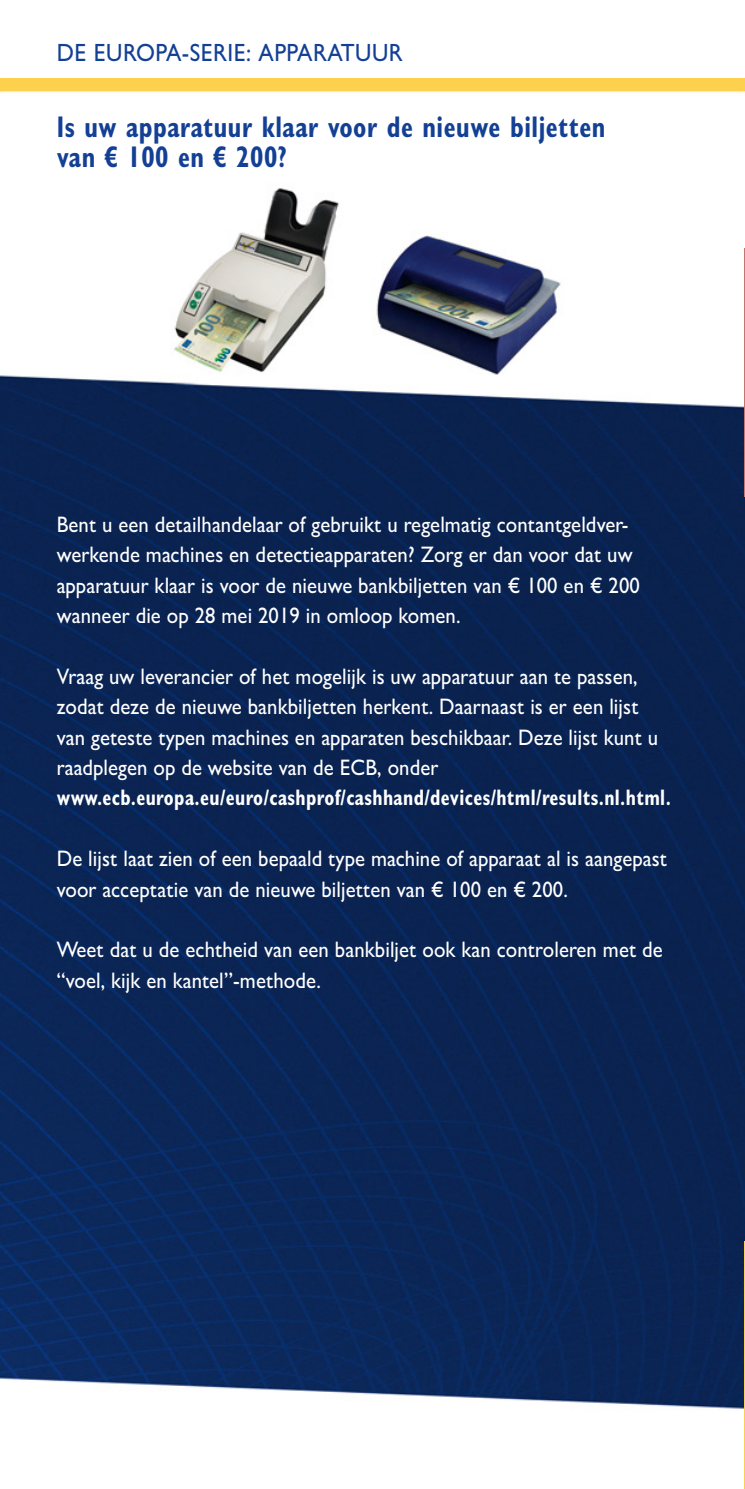
<style>
.page{position:relative;width:745px;height:1489px;background:#fff}
.page>*{position:absolute;margin:0;border:0;box-sizing:border-box;transform-origin:0 0}
.t1{font:700 condensed 30px/30.2px "Gill Sans MT Pro";letter-spacing:.02em;color:#134094;scale:.85 1}
.t2{font:500 25px "Gill Sans MT Pro";letter-spacing:.02em;color:#134094;scale:.92 1}
.t3{font:500 22.5px/30.5px "Gill Sans MT Pro";letter-spacing:.005em;color:#fff;scale:.92 1}
.t4{font:700 condensed 22.5px "Gill Sans MT Pro";letter-spacing:.02em;color:#fff;scale:.85 1}
</style>
<div class="page">
<img style="left:0;top:77px;width:744px;height:1332px">
<div style="left:0;top:79px;width:744px;height:12px;background:#fdd14d"></div>
<p class="t2" style="left:57px;top:37px;width:377px">DE EUROPA-SERIE: APPARATUUR</p>
<h1 class="t1" style="left:57px;top:111px;width:646px">Is uw apparatuur klaar voor de nieuwe biljetten van € 100 en € 200?</h1>
<p class="t3" style="left:57px;top:508px;width:635px">Bent u een detailhandelaar of gebruikt u regelmatig contantgeldver&shy;werkende machines en detectieapparaten? Zorg er dan voor dat uw apparatuur klaar is voor de nieuwe bankbiljetten van € 100 en € 200 wanneer die op 28 mei 2019 in omloop komen.</p>
<p class="t3" style="left:57px;top:660px;width:655px">Vraag uw leverancier of het mogelijk is uw apparatuur aan te passen, zodat deze de nieuwe bankbiljetten herkent. Daarnaast is er een lijst van geteste typen machines en apparaten beschikbaar. Deze lijst kunt u raadplegen op de website van de ECB, onder</p>
<p class="t4" style="left:57px;top:784px;width:723px">www.ecb.europa.eu/euro/cashprof/cashhand/devices/html/results.nl.html.</p>
<p class="t3" style="left:57px;top:843px;width:664px">De lijst laat zien of een bepaald type machine of apparaat al is aangepast voor acceptatie van de nieuwe biljetten van € 100 en € 200.</p>
<p class="t3" style="left:57px;top:934px;width:660px">Weet dat u de echtheid van een bankbiljet ook kan controleren met de “voel, kijk en kantel”-methode.</p>
</div>
